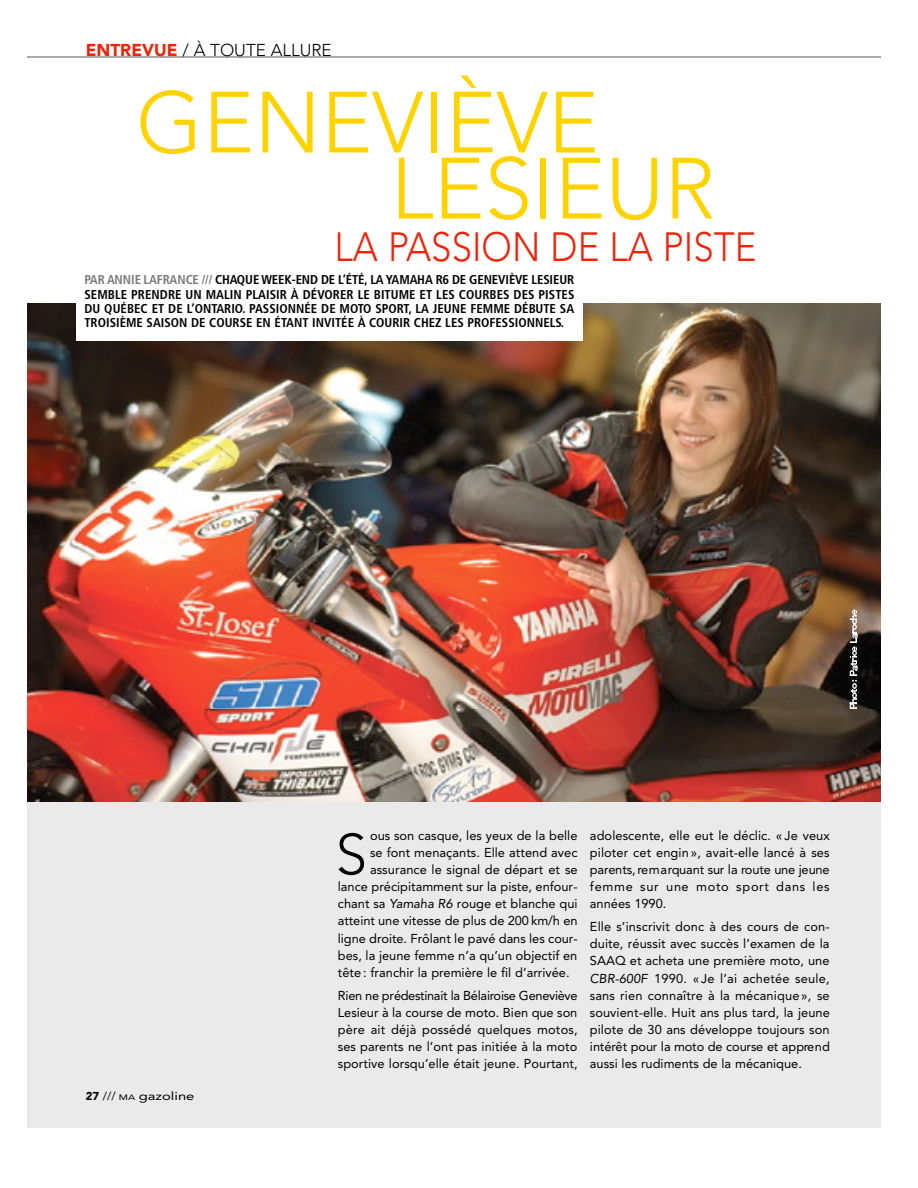
<style>
.page{position:relative;width:918px;height:1188px;background:#fff}
.page>*{position:absolute;margin:0;border:0;box-sizing:border-box;transform-origin:0 0}
.t1{font:300 85.95px/66px "Avenir";color:#ffd300}
.t2{font:300 56.85px "Avenir";color:#000}
.t3{font:300 40.5px "Avenir";color:#ed240a;scale:.9 1}
.t4{font:300 17.1px "Avenir";color:#000}
.t5{font:12.75px/17.1px "Avenir";color:#000;text-align:justify}
.t6{font:700 condensed 12.75px/14.2px "Frutiger";color:#000;text-align:justify}
.t7{font:11.4px "Avenir";color:#000}
.s1{font-weight:900;color:#ed240a}
.s2{color:#797979}
.s3{font-weight:900}
.s4{font-size:7.8px}
.s5{font-style:italic}
</style>
<div class="page">
<img style="left:27px;top:303px;width:854px;height:500px">
<div style="left:27px;top:803px;width:854px;height:325px;background:#eaeaea"></div>
<div style="left:76px;top:263px;width:507px;height:78px;background:#fff"></div>
<svg style="left:850px;top:609px;width:7px;height:100px"></svg>
<hr style="left:27px;top:56px;width:854px;height:1px;background:#a9a9a9">
<h3 class="t4" style="left:86px;top:43px;width:247px"><span class="s1">ENTREVUE</span> / À TOUTE ALLURE</h3>
<h1 class="t1" style="left:391px;top:97px;width:326px;text-indent:-254px">GENEVIÈVE<br>LESIEUR</h1>
<h3 class="t3" style="left:334px;top:231px;width:470px">LA PASSION DE LA PISTE</h3>
<p class="t6" style="left:84px;top:274px;width:492px"><span class="s2">PAR ANNIE LAFRANCE ///</span> C H AQUE WEEK-END DE L’É T É , LA YAMAHA R6 DE GENEVIÈVE LESIEUR SEMBLE PRENDRE UN MALIN PLAISIR À DÉVORER LE BITUME ET LES COURBES DES PISTES DU QUÉBEC ET DE L’ONTARIO. PASSIONNÉE DE MOTO SPORT, LA JEUNE FEMME DÉBUTE SA TROISIÈME SAISON DE COURSE EN ÉTANT INVITÉE À COURIR CHEZ LES PROFESSIONNELS.</p>
<p class="t7" style="left:86px;top:1091px;width:110px"><span class="s3">27</span> /// <span class="s4">MA</span> gazoline</p>
<h2 class="t2" style="left:335px;top:831px;width:33px">S</h2>
<p class="t5" style="left:370px;top:828px;width:209px">ous son casque, les yeux de la belle</p>
<p class="t5" style="left:370px;top:845px;width:209px">se font menaçants. Elle attend avec</p>
<p class="t5" style="left:370px;top:862px;width:209px">assurance le signal de départ et se</p>
<p class="t5" style="left:338px;top:879px;width:241px">lance précipitamment sur la piste, enfour-</p>
<p class="t5" style="left:338px;top:896px;width:241px">chant sa <span class="s5">Yamaha R6</span> rouge et blanche qui</p>
<p class="t5" style="left:338px;top:914px;width:241px">atteint une vitesse de plus de 200 km/h en</p>
<p class="t5" style="left:338px;top:931px;width:241px">ligne droite. Frôlant le pavé dans les cour-</p>
<p class="t5" style="left:338px;top:948px;width:241px">bes, la jeune femme n’a qu’un objectif en</p>
<p class="t5" style="left:338px;top:965px;width:233px">tête : franchir la première le fil d’arrivée.</p>
<p class="t5" style="left:338px;top:988px;width:241px">Rien ne prédestinait la Bélairoise Geneviève Lesieur à la course de moto. Bien que son père ait déjà possédé quelques motos, ses parents ne l’ont pas initiée à la moto sportive lorsqu’elle était jeune. Pourtant,</p>
<p class="t5" style="left:590px;top:828px;width:241px">adolescente, elle eut le déclic. « Je veux piloter cet engin », avait-elle lancé à ses p a rents, re m a rquant sur la route une jeune femme sur une moto sport dans les années 1990.</p>
<p class="t5" style="left:590px;top:919px;width:242px">Elle s’inscrivit donc à des cours de con&shy;duite, réussit avec succès l’examen de la SAAQ et acheta une première moto, une <span class="s5">CBR-600F</span> 1990. « Je l’ai achetée seule, sans rien connaître à la mécanique », se souvient-elle. Huit ans plus tard, la jeune pilote de 30 ans développe toujours son intérêt pour la moto de course et appre n d aussi les rudiments de la mécanique.</p>
</div>
